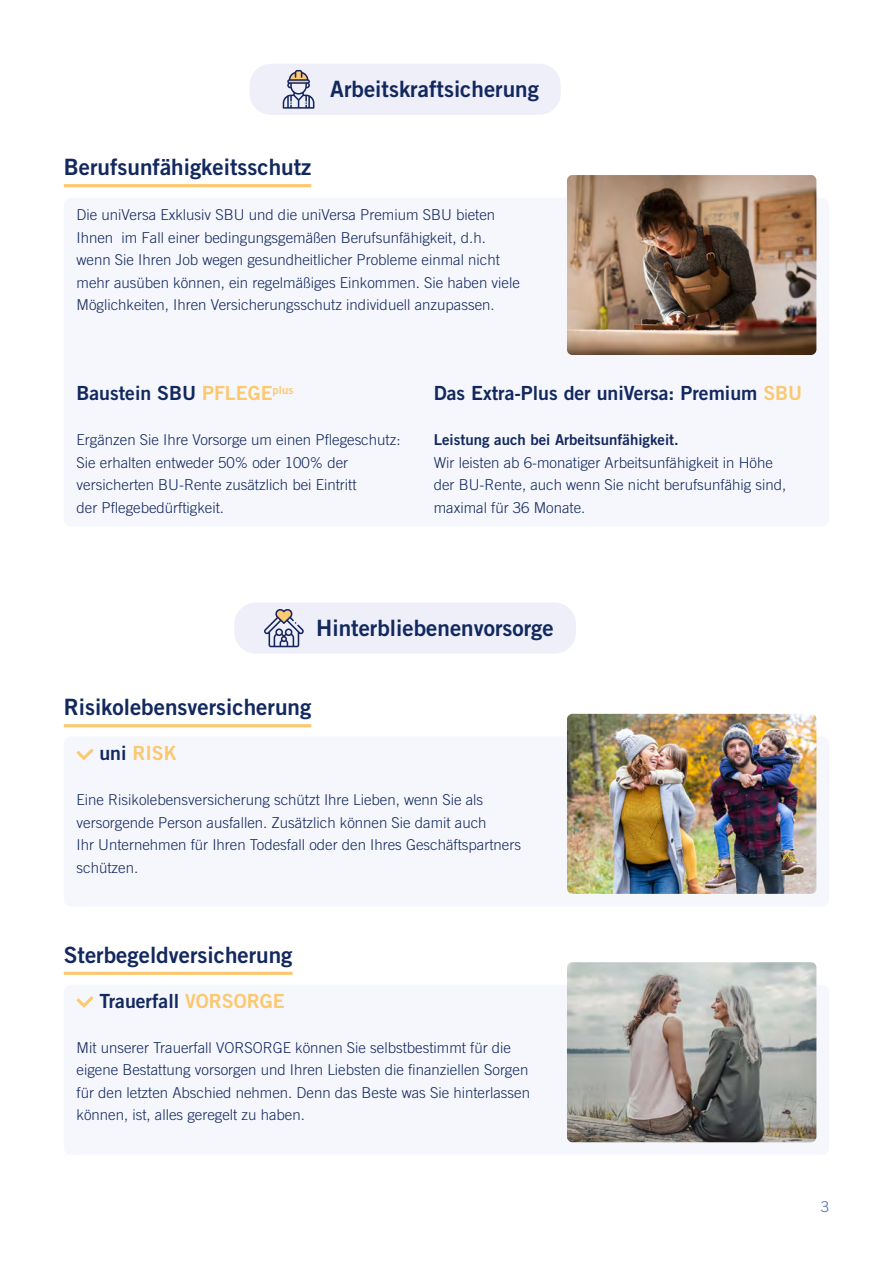
<style>
.page{position:relative;width:893px;height:1263px;background:#fff}
.page>*{position:absolute;margin:0;border:0;box-sizing:border-box;transform-origin:0 0}
.t1{font:22.5px "Trade Gothic LT Std Bd 2";color:#12285f}
.t2{font:19.5px "Trade Gothic LT Std Bd 2";color:#12285f}
.t3{font:19.5px "Trade Gothic LT Std Bd 2";color:#fcc870}
.t4{font:300 15px/22.5px "Trade Gothic LT Std";color:#12285f}
.t5{font:15px "Trade Gothic LT Std Bd 2";color:#12285f}
.t6{font:300 15px "Trade Gothic LT Std";color:#4370b6}
.s1{color:#fcc870}
.s2{color:#12285f}
</style>
<div class="page">
<div style="left:64px;top:985px;width:765px;height:170px;background:#f6f7fc;border-radius:7px"></div>
<div style="left:64px;top:198px;width:765px;height:329px;background:#f6f7fc;border-radius:7px"></div>
<hr style="left:64px;top:184px;width:247px;height:3px;background:#fcc870">
<div style="left:250px;top:64px;width:311px;height:51px;background:#eeeff9;border-radius:21px"></div>
<svg style="left:283px;top:70px;width:31px;height:39px"></svg>
<img style="left:567px;top:175px;width:249px;height:180px">
<div style="left:64px;top:736px;width:765px;height:170px;background:#f6f7fc;border-radius:7px"></div>
<hr style="left:64px;top:724px;width:247px;height:3px;background:#fcc870">
<hr style="left:64px;top:972px;width:229px;height:3px;background:#fcc870">
<svg style="left:76px;top:749px;width:17px;height:11px"></svg>
<svg style="left:76px;top:996px;width:17px;height:12px"></svg>
<div style="left:234px;top:603px;width:342px;height:51px;background:#eeeff9;border-radius:21px"></div>
<svg style="left:264px;top:609px;width:40px;height:38px"></svg>
<img style="left:567px;top:714px;width:249px;height:180px">
<img style="left:567px;top:962px;width:249px;height:180px">
<h1 class="t1" style="left:330px;top:75px;width:210px">Arbeitskraftsicherung</h1>
<h1 class="t1" style="left:64px;top:153px;width:249px">Berufsunfähigkeitsschutz</h1>
<p class="t4" style="left:77px;top:203px;width:445px">Die uniVersa Exklusiv SBU und die uniVersa Premium SBU bieten Ihnen im Fall einer bedingungsgemäßen Berufsunfähigkeit, d.h. wenn Sie Ihren Job wegen gesundheitlicher Probleme einmal nicht mehr ausüben können, ein regelmäßiges Einkommen. Sie haben viele Möglichkeiten, Ihren Versicherungsschutz individuell anzupassen.</p>
<h2 class="t2" style="left:77px;top:381px;width:218px">Baustein SBU <span class="s1">PFLEGE</span><sup>plus</sup></h2>
<h2 class="t2" style="left:434px;top:381px;width:370px">Das Extra-Plus der uniVersa: Premium <span class="s1">SBU</span></h2>
<p class="t4" style="left:77px;top:428px;width:325px">Ergänzen Sie Ihre Vorsorge um einen Pflegeschutz:</p>
<p class="t5" style="left:434px;top:430px;width:247px">Leistung auch bei Arbeitsunfähigkeit.</p>
<p class="t4" style="left:77px;top:451px;width:273px">Sie erhalten entweder 50% oder 100% der</p>
<p class="t4" style="left:434px;top:451px;width:341px">Wir leisten ab 6-monatiger Arbeitsunfähigkeit in Höhe</p>
<p class="t4" style="left:77px;top:473px;width:282px">versicherten BU-Rente zusätzlich bei Eintritt</p>
<p class="t4" style="left:434px;top:473px;width:354px">der BU-Rente, auch wenn Sie nicht berufsunfähig sind,</p>
<p class="t4" style="left:77px;top:496px;width:149px">der Pflegebedürftigkeit.</p>
<p class="t4" style="left:434px;top:496px;width:153px">maximal für 36 Monate.</p>
<h1 class="t1" style="left:316px;top:614px;width:239px">Hinterbliebenenvorsorge</h1>
<h1 class="t1" style="left:64px;top:693px;width:249px">Risikolebensversicherung</h1>
<h2 class="t3" style="left:99px;top:741px;width:79px"><span class="s2">uni</span> RISK</h2>
<p class="t4" style="left:77px;top:788px;width:446px">Eine Risikolebensversicherung schützt Ihre Lieben, wenn Sie als versorgende Person ausfallen. Zusätzlich können Sie damit auch<br>Ihr Unternehmen für Ihren Todesfall oder den Ihres Geschäftspartners schützen.</p>
<h1 class="t1" style="left:64px;top:941px;width:230px">Sterbegeldversicherung</h1>
<h2 class="t2" style="left:99px;top:988px;width:187px">Trauerfall <span class="s1">VORSORGE</span></h2>
<p class="t4" style="left:77px;top:1036px;width:455px">Mit unserer Trauerfall VORSORGE können Sie selbstbestimmt für die eigene Bestattung vorsorgen und Ihren Liebsten die finanziellen Sorgen für den letzten Abschied nehmen. Denn das Beste was Sie hinterlassen können, ist, alles geregelt zu haben.</p>
<p class="t6" style="left:821px;top:1198px;width:10px">3</p>
</div>
